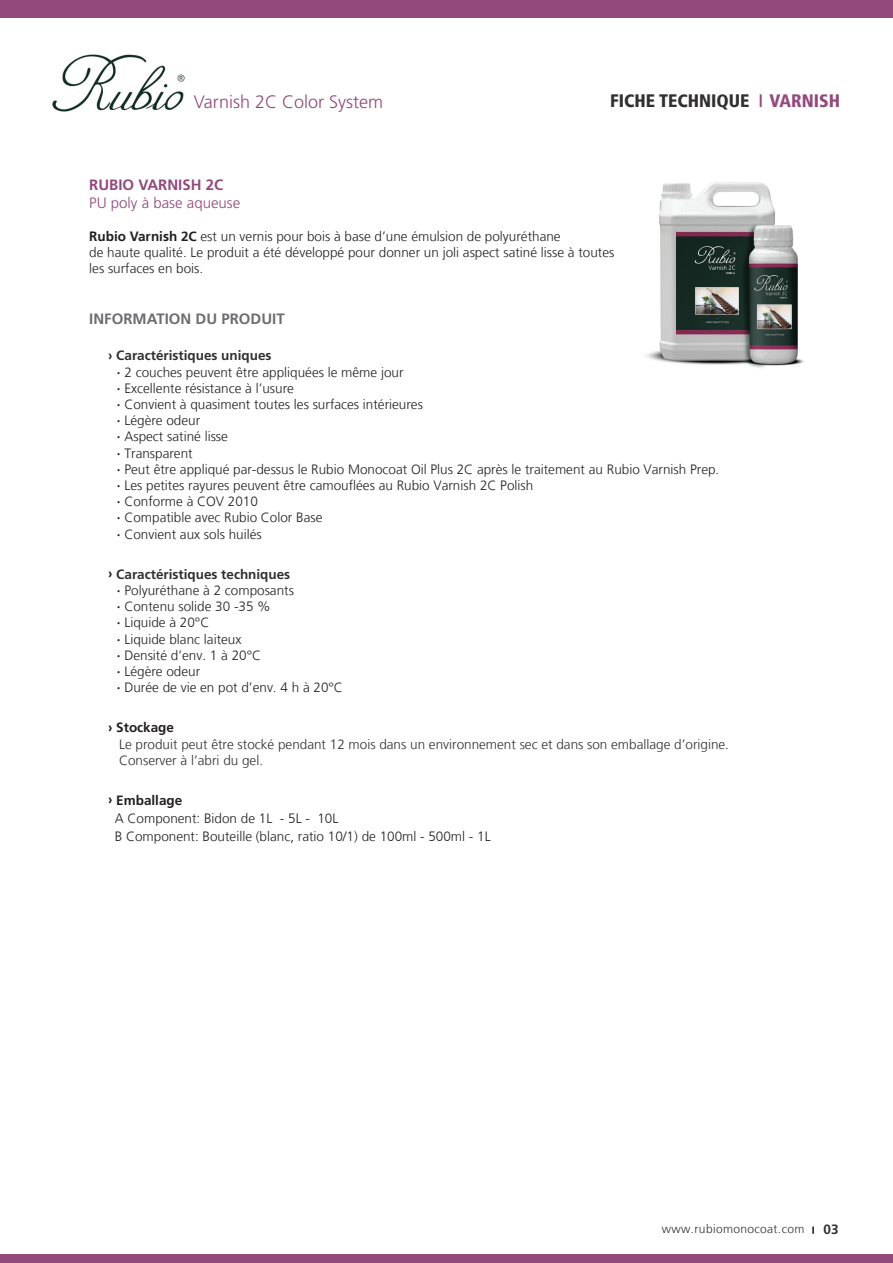
<style>
.page{position:relative;width:893px;height:1263px;background:#fff}
.page>*{position:absolute;margin:0;border:0;box-sizing:border-box;transform-origin:0 0}
.t1{font:900 condensed 18px "Frutiger 77";color:#312f30}
.t2{font:300 18px "Frutiger LT Std";color:#92497c}
.t3{font:700 15px "Frutiger LT Std";color:#6c6d70}
.t4{font:300 15px "Frutiger LT Std";color:#92497c}
.t5{font:700 15px "Frutiger LT Std";color:#92497c}
.t6{font:300 13.5px/16.2px "Frutiger LT";color:#231f20}
.t7{font:300 13.5px/16.2px "Frutiger LT";color:#312f30}
.t8{font:700 13.5px "Frutiger LT Std";color:#312f30}
.t9{font:700 13.5px "Frutiger LT Std";color:#231f20}
.t10{font:300 12px "Frutiger LT";letter-spacing:.03em;color:#312f30}
.s1{color:#92497c}
.s2{font-weight:700}
.s3{font-family:"Frutiger LT Std";font-weight:700}
.s4{color:#231f20}
.s5{font-family:"Frutiger 65";font-weight:700;font-size:9.15px}
.s6{font-family:"Frutiger LT Std";font-weight:700;font-size:13.5px}
</style>
<div class="page">
<div style="left:0;top:0;width:893px;height:18px;background:#92497c"></div>
<div style="left:0;top:1254px;width:893px;height:9px;background:#92497c"></div>
<img style="left:52px;top:54px;width:133px;height:58px">
<img style="left:646px;top:182px;width:159px;height:186px">
<h1 class="t2" style="left:194px;top:92px;width:191px">Varnish 2C Color System</h1>
<h1 class="t1" style="left:610px;top:89px;width:231px">FICHE TECHNIQUE <span class="s1">I VARNISH</span></h1>
<p class="t5" style="left:89px;top:176px;width:135px">RUBIO VARNISH 2C</p>
<p class="t4" style="left:89px;top:195px;width:152px">PU poly à base aqueuse</p>
<p class="t6" style="left:89px;top:228px;width:527px"><span class="s2">Rubio Varnish 2C</span> est un vernis pour bois à base d’une émulsion de polyuréthane<br>de haute qualité. Le produit a été développé pour donner un joli aspect satiné lisse à toutes les surfaces en bois.</p>
<p class="t3" style="left:89px;top:309px;width:197px">INFORMATION DU PRODUIT</p>
<p class="t8" style="left:108px;top:348px;width:165px">› Caractéristiques uniques</p>
<p class="t6" style="left:117px;top:364px;width:604px"><span class="s3">∙</span> 2 couches peuvent être appliquées le même jour<br><span class="s3">∙</span> Excellente résistance à l’usure<br><span class="s3">∙</span> Convient à quasiment toutes les surfaces intérieures<br><span class="s3">∙</span> Légère odeur<br><span class="s3">∙</span> Aspect satiné lisse<br><span class="s3">∙</span> Transparent<br><span class="s3">∙</span> Peut être appliqué par-dessus le Rubio Monocoat Oil Plus 2C après le traitement au Rubio Varnish Prep. <span class="s3">∙</span> Les petites rayures peuvent être camouflées au Rubio Varnish 2C Polish<br><span class="s3">∙</span> Conforme à COV 2010<br><span class="s3">∙</span> Compatible avec Rubio Color Base<br><span class="s3">∙</span> Convient aux sols huilés</p>
<p class="t8" style="left:108px;top:566px;width:184px"><span class="s4">›</span> Caractéristiques techniques</p>
<p class="t6" style="left:117px;top:582px;width:227px"><span class="s3">∙</span> Polyuréthane à 2 composants<br><span class="s3">∙</span> Contenu solide 30 -35 %<br><span class="s3">∙</span> Liquide à 20°C<br><span class="s3">∙</span> Liquide blanc laiteux<br><span class="s3">∙</span> Densité d’env. 1 à 20°C<br><span class="s3">∙</span> Légère odeur<br><span class="s3">∙</span> Durée de vie en pot d’env. 4 h à 20°C</p>
<p class="t9" style="left:108px;top:720px;width:68px">› Stockage</p>
<p class="t7" style="left:119px;top:736px;width:611px">Le produit peut être stocké pendant 12 mois dans un environnement sec et dans son emballage d’origine.<br>Conserver à l’abri du gel.</p>
<p class="t9" style="left:108px;top:792px;width:76px">› Emballage</p>
<p class="t6" style="left:115px;top:810px;width:377px;line-height:18px">A Component: Bidon de 1L - 5L - 10L<br>B Component: Bouteille (blanc, ratio 10/1) de 100ml - 500ml - 1L</p>
<p class="t10" style="left:662px;top:1222px;width:178px">www.rubiomonocoat.com <span class="s5">I</span> <span class="s6">03</span></p>
</div>
